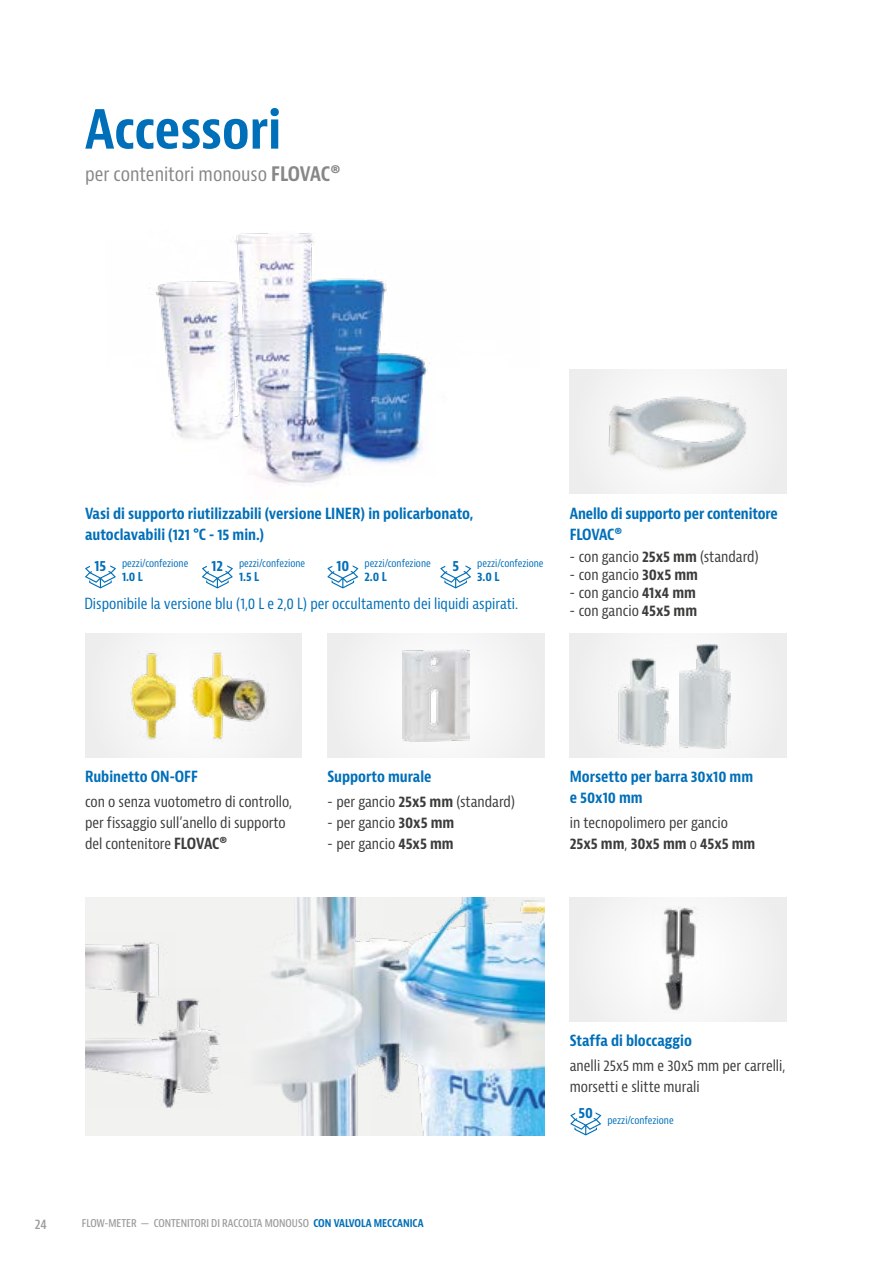
<style>
.page{position:relative;width:893px;height:1263px;background:#fff}
.page>*{position:absolute;margin:0;border:0;box-sizing:border-box;transform-origin:0 0}
.t1{font:700 condensed 52.5px "Bernina Sans";letter-spacing:-.005em;color:#006fb9}
.t2{font:condensed 19.5px "Bernina Sans";color:#878787}
.t3{font:condensed 15px/21px "Bernina Sans";color:#3c3c3b}
.t4{font:700 condensed 15px/21px "Bernina Sans";color:#006fb9}
.t5{font:condensed 15px "Bernina Sans";color:#006fb9}
.t6{font:700 condensed 14.4px "Bernina Sans";color:#006fb9}
.t7{font:600 condensed 13.5px "Bernina Sans";color:#9d9d9c}
.t8{font:700 condensed 12px "Bernina Sans";color:#006fb9}
.t9{font:condensed 10.5px "Bernina Sans";color:#006fb9}
.t10{font:600 condensed 10.5px "Bernina Sans";color:#9d9d9c}
.s1{font-weight:700}
.s2{font-weight:700;color:#006fb9}
</style>
<div class="page">
<div style="left:85px;top:897px;width:459px;height:238px;background:#f2f3f1"></div>
<img style="left:265px;top:897px;width:279px;height:238px">
<img style="left:85px;top:942px;width:79px;height:47px">
<img style="left:85px;top:989px;width:135px;height:119px">
<img style="left:155px;top:233px;width:273px;height:251px">
<div style="left:85px;top:634px;width:217px;height:123px;background:#f2f2f2"></div>
<div style="left:327px;top:634px;width:217px;height:123px;background:#f4f4f4"></div>
<div style="left:570px;top:634px;width:217px;height:123px;background:#f2f2f2"></div>
<div style="left:570px;top:370px;width:217px;height:124px;background:#f2f2f2"></div>
<img style="left:609px;top:392px;width:137px;height:81px">
<img style="left:189px;top:652px;width:80px;height:87px">
<img style="left:402px;top:649px;width:67px;height:92px">
<img style="left:618px;top:658px;width:59px;height:90px">
<img style="left:680px;top:645px;width:51px;height:103px">
<div style="left:570px;top:897px;width:217px;height:124px;background:#f5f5f5"></div>
<img style="left:664px;top:908px;width:32px;height:103px">
<img style="left:130px;top:653px;width:48px;height:86px">
<svg style="left:85px;top:565px;width:31px;height:23px"></svg>
<svg style="left:202px;top:565px;width:31px;height:23px"></svg>
<svg style="left:327px;top:565px;width:31px;height:23px"></svg>
<svg style="left:440px;top:565px;width:31px;height:23px"></svg>
<svg style="left:570px;top:1112px;width:31px;height:23px"></svg>
<h1 class="t1" style="left:85px;top:97px;width:198px">Accessori</h1>
<h2 class="t2" style="left:85px;top:162px;width:257px">per contenitori monouso <span class="s1">FLOVAC®</span></h2>
<p class="t4" style="left:85px;top:503px;width:390px">Vasi di supporto riutilizzabili (versione LINER) in policarbonato, autoclavabili (121 °C - 15 min.)</p>
<p class="t4" style="left:570px;top:503px;width:210px">Anello di supporto per contenitore<br>FLOVAC®</p>
<p class="t3" style="left:570px;top:546px;width:190px">- con gancio <span class="s1">25x5 mm</span> (standard)</p>
<p class="t3" style="left:570px;top:564px;width:130px">- con gancio <span class="s1">30x5 mm</span></p>
<p class="t3" style="left:570px;top:582px;width:128px">- con gancio <span class="s1">41x4 mm</span></p>
<p class="t3" style="left:570px;top:600px;width:129px">- con gancio <span class="s1">45x5 mm</span></p>
<p class="t6" style="left:95px;top:557px;width:13px">15</p>
<p class="t9" style="left:239px;top:557px;width:68px">pezzi/confezione</p>
<p class="t8" style="left:239px;top:569px;width:22px">1.5 L</p>
<p class="t9" style="left:122px;top:557px;width:68px">pezzi/confezione</p>
<p class="t8" style="left:122px;top:569px;width:22px">1.0 L</p>
<p class="t6" style="left:212px;top:557px;width:13px">12</p>
<p class="t9" style="left:364px;top:557px;width:68px">pezzi/confezione</p>
<p class="t8" style="left:364px;top:569px;width:24px">2.0 L</p>
<p class="t6" style="left:336px;top:557px;width:14px">10</p>
<p class="t9" style="left:477px;top:557px;width:68px">pezzi/confezione</p>
<p class="t8" style="left:477px;top:569px;width:24px">3.0 L</p>
<p class="t6" style="left:452px;top:557px;width:8px">5</p>
<p class="t5" style="left:84px;top:594px;width:435px">Disponibile la versione blu (1,0 L e 2,0 L) per occultamento dei liquidi aspirati.</p>
<p class="t4" style="left:85px;top:767px;width:114px">Rubinetto ON-OFF</p>
<p class="t3" style="left:85px;top:792px;width:209px">con o senza vuotometro di controllo, per fissaggio sull’anello di supporto del contenitore <span class="s1">FLOVAC®</span></p>
<p class="t4" style="left:327px;top:767px;width:106px">Supporto murale</p>
<p class="t3" style="left:327px;top:792px;width:189px">- per gancio <span class="s1">25x5 mm</span> (standard)</p>
<p class="t3" style="left:327px;top:813px;width:128px">- per gancio <span class="s1">30x5 mm</span></p>
<p class="t3" style="left:327px;top:834px;width:128px">- per gancio <span class="s1">45x5 mm</span></p>
<p class="t4" style="left:570px;top:767px;width:185px">Morsetto per barra 30x10 mm e 50x10 mm</p>
<p class="t3" style="left:570px;top:813px;width:187px">in tecnopolimero per gancio<br><span class="s1">25x5 mm</span>, <span class="s1">30x5 mm</span> o <span class="s1">45x5 mm</span></p>
<p class="t7" style="left:35px;top:1215px;width:14px">24</p>
<p class="t10" style="left:82px;top:1217px;width:343px">FLOW-METER — CONTENITORI DI RACCOLTA MONOUSO <span class="s2">CON VALVOLA MECCANICA</span></p>
<p class="t4" style="left:570px;top:1030px;width:124px">Staffa di bloccaggio</p>
<p class="t3" style="left:570px;top:1055px;width:217px">anelli 25x5 mm e 30x5 mm per carrelli, morsetti e slitte murali</p>
<p class="t9" style="left:607px;top:1113px;width:68px">pezzi/confezione</p>
<p class="t6" style="left:578px;top:1103px;width:16px">50</p>
</div>
